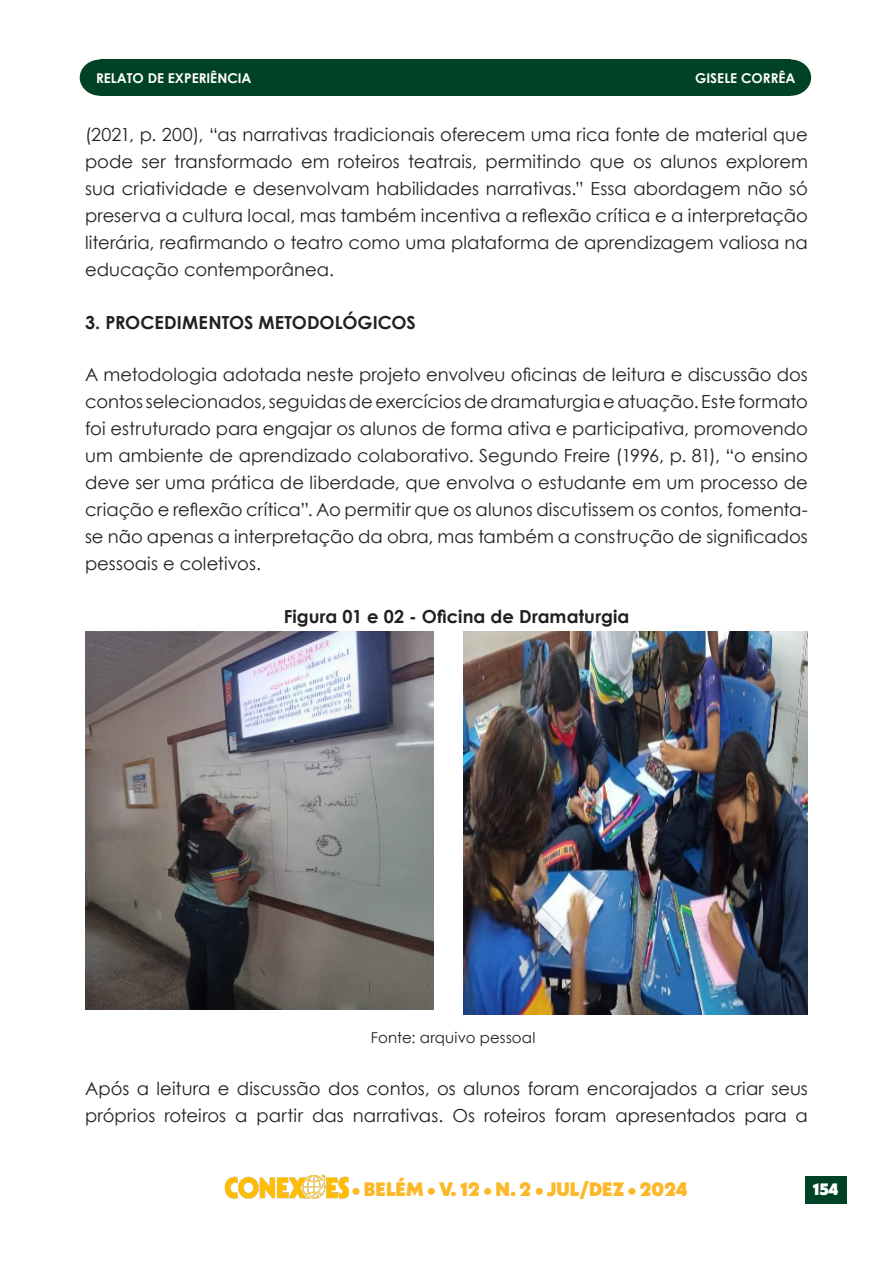
<style>
.page{position:relative;width:893px;height:1263px;background:#fff}
.page>*{position:absolute;margin:0;border:0;box-sizing:border-box;transform-origin:0 0}
.t1{font:900 19.5px "Neue Kabel";color:#fcb828}
.Estilo_de_parágrafo_1{font:18px/27px "Century Gothic";color:#231f20;text-align:justify}
.Estilo_de_parágrafo_1-2{font:700 18px "Century Gothic";letter-spacing:.005em;color:#231f20}
.t2{font:900 16.5px "Neue Kabel";color:#fff}
.Estilo_de_parágrafo_1-3{font:15px "Century Gothic";letter-spacing:.01em;color:#231f20}
.t3{font:700 13.5px "Century Gothic";color:#fff}
</style>
<div class="page">
<div style="left:770px;top:60px;width:41px;height:36px;background:#004225;border-radius:50%"></div>
<div style="left:80px;top:60px;width:40px;height:36px;background:#004225;border-radius:50%"></div>
<div style="left:100px;top:60px;width:691px;height:36px;background:#004225"></div>
<div style="left:805px;top:1176px;width:42px;height:27px;background:#004225"></div>
<img style="left:224px;top:1174px;width:126px;height:25px">
<img style="left:85px;top:631px;width:349px;height:379px">
<img style="left:463px;top:631px;width:345px;height:383px">
<p class="t3" style="left:96px;top:68px;width:157px">RELATO DE EXPERIÊNCIA</p>
<p class="t3" style="left:695px;top:68px;width:102px">GISELE CORRÊA</p>
<p class="Estilo_de_parágrafo_1" style="left:85px;top:121px;width:724px">(2021, p. 200), “as narrativas tradicionais oferecem uma rica fonte de material que pode ser transformado em roteiros teatrais, permitindo que os alunos explorem sua criatividade e desenvolvam habilidades narrativas.” Essa abordagem não só preserva a cultura local, mas também incentiva a reflexão crítica e a interpretação literária, reafirmando o teatro como uma plataforma de aprendizagem valiosa na educação contemporânea.</p>
<p class="Estilo_de_parágrafo_1-2" style="left:85px;top:308px;width:332px">3. PROCEDIMENTOS METODOLÓGICOS</p>
<p class="Estilo_de_parágrafo_1" style="left:85px;top:361px;width:724px">A metodologia adotada neste projeto envolveu oficinas de leitura e discussão dos contos selecionados, seguidas de exercícios de dramaturgia e atuação. Este formato foi estruturado para engajar os alunos de forma ativa e participativa, promovendo um ambiente de aprendizado colaborativo. Segundo Freire (1996, p. 81), “o ensino deve ser uma prática de liberdade, que envolva o estudante em um processo de criação e reflexão crítica”. Ao permitir que os alunos discutissem os contos, fomenta&shy;se não apenas a interpretação da obra, mas também a construção de significados pessoais e coletivos.</p>
<p class="Estilo_de_parágrafo_1-2" style="left:284px;top:602px;width:347px">Figura 01 e 02 - Oficina de Dramaturgia</p>
<p class="Estilo_de_parágrafo_1-3" style="left:371px;top:1027px;width:166px">Fonte: arquivo pessoal</p>
<p class="Estilo_de_parágrafo_1" style="left:85px;top:1075px;width:724px">Após a leitura e discussão dos contos, os alunos foram encorajados a criar seus próprios roteiros a partir das narrativas. Os roteiros foram apresentados para a</p>
<p class="t1" style="left:352px;top:1176px;width:338px">• BELÉM • V. 12 • N. 2 • JUL/DEZ • 2024</p>
<p class="t2" style="left:813px;top:1179px;width:27px">154</p>
<p class="t2" style="left:815px;top:1179px;width:22px">1 4</p>
</div>
